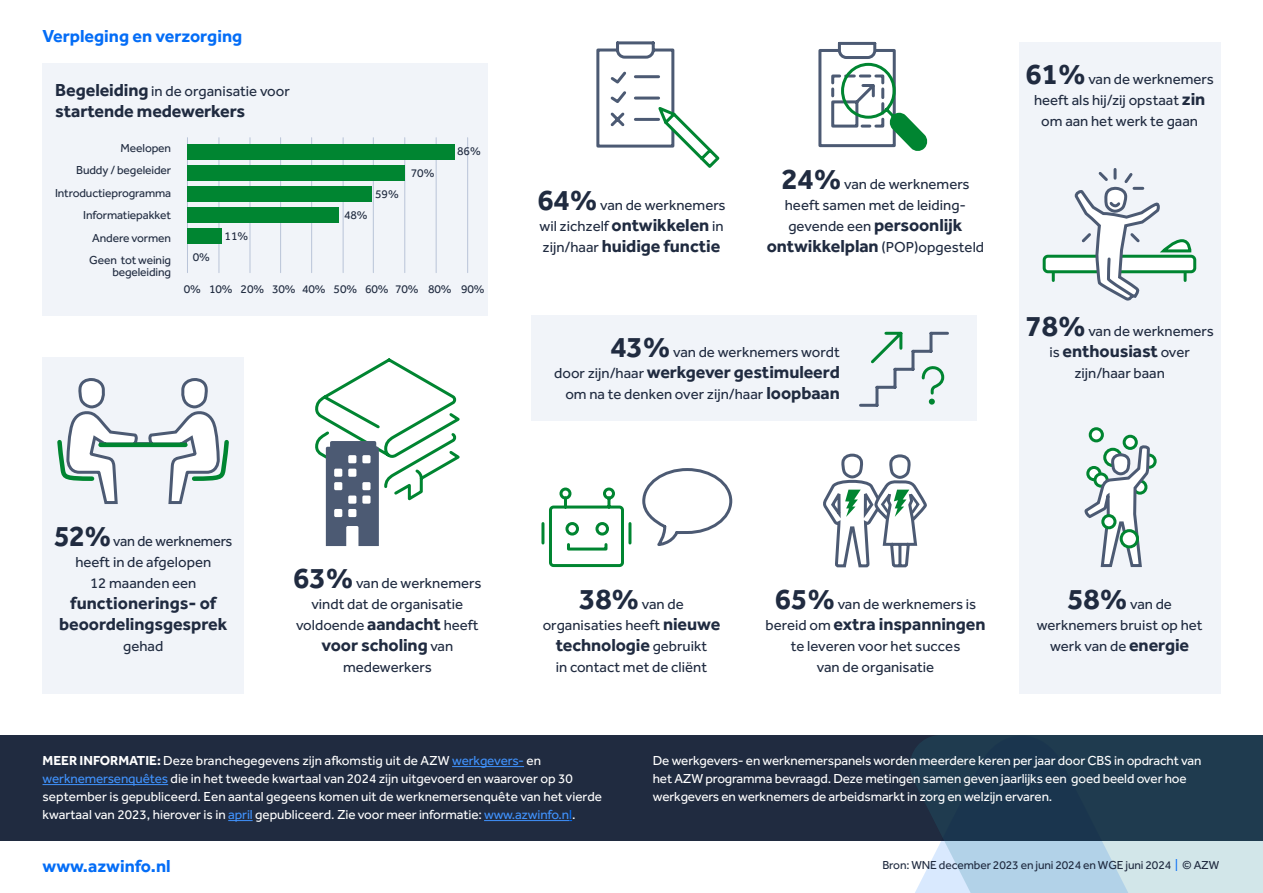
<style>
.page{position:relative;width:1263px;height:893px;background:#fff}
.page>*{position:absolute;margin:0;border:0;box-sizing:border-box;transform-origin:0 0}
.BODY_10pt{font:700 18px "Effra";letter-spacing:-.005em;color:#202b40}
.t1{font:700 18px "Effra";color:#046df6}
.BODY_10pt-2{font:15px/21px "Effra";color:#202b40;text-align:center}
.t2{font:13.5px/18px "Effra";letter-spacing:-.01em;color:#fff}
.Bijschrift{font:12px/12px "Effra";letter-spacing:-.01em;color:#202b40;text-align:right}
.s1{font-weight:700;font-size:18px}
.s2{font-weight:700;font-size:30px}
.s3{font-weight:400;font-size:15px}
.s4{font-weight:700}
.s5{color:#4092fc}
.s6{color:#046df6}
</style>
<div class="page">
<div style="left:0;top:735px;width:1263px;height:105px;background:#202b40"></div>
<svg style="left:937px;top:735px;width:326px;height:158px;fill:#1f3b4f"></svg>
<svg style="left:847px;top:736px;width:349px;height:157px;fill:#1f3b4f"></svg>
<hr style="left:452px;top:766px;width:72px;height:1px;background:#4092fc">
<hr style="left:43px;top:784px;width:125px;height:1px;background:#4092fc">
<svg style="left:228px;top:820px;width:25px;height:1px"></svg>
<hr style="left:484px;top:820px;width:85px;height:1px;background:#4092fc">
<div style="left:43px;top:357px;width:201px;height:336px;background:#f1f4f9"></div>
<div style="left:43px;top:63px;width:445px;height:252px;background:#f1f4f9"></div>
<svg style="left:57px;top:378px;width:172px;height:126px"></svg>
<hr style="left:101px;top:443px;width:84px;height:4px;background:#008531">
<hr style="left:187px;top:138px;width:1px;height:135px;background:#b9c4d8">
<hr style="left:219px;top:138px;width:1px;height:135px;background:#b9c4d8">
<hr style="left:250px;top:138px;width:1px;height:135px;background:#b9c4d8">
<hr style="left:280px;top:138px;width:1px;height:135px;background:#b9c4d8">
<hr style="left:311px;top:138px;width:1px;height:135px;background:#b9c4d8">
<hr style="left:343px;top:138px;width:1px;height:135px;background:#b9c4d8">
<hr style="left:373px;top:138px;width:1px;height:135px;background:#b9c4d8">
<hr style="left:404px;top:138px;width:1px;height:135px;background:#b9c4d8">
<hr style="left:436px;top:138px;width:1px;height:135px;background:#b9c4d8">
<hr style="left:467px;top:138px;width:1px;height:135px;background:#b9c4d8">
<div style="left:187px;top:228px;width:34px;height:15px;background:#008531"></div>
<div style="left:187px;top:207px;width:152px;height:15px;background:#008531"></div>
<div style="left:187px;top:186px;width:184px;height:15px;background:#008531"></div>
<div style="left:187px;top:165px;width:218px;height:15px;background:#008531"></div>
<div style="left:187px;top:144px;width:267px;height:15px;background:#008531"></div>
<div style="left:531px;top:315px;width:445px;height:105px;background:#f1f4f9"></div>
<svg style="left:921px;top:366px;width:24px;height:39px"></svg>
<hr style="left:931px;top:332px;width:16px;height:3px;background:#4c5a73">
<hr style="left:929px;top:333px;width:3px;height:18px;background:#4c5a73">
<hr style="left:913px;top:350px;width:18px;height:3px;background:#4c5a73">
<hr style="left:911px;top:351px;width:3px;height:18px;background:#4c5a73">
<hr style="left:895px;top:368px;width:18px;height:3px;background:#4c5a73">
<hr style="left:893px;top:369px;width:3px;height:18px;background:#4c5a73">
<hr style="left:877px;top:386px;width:18px;height:3px;background:#4c5a73">
<hr style="left:860px;top:404px;width:17px;height:3px;background:#4c5a73">
<hr style="left:875px;top:387px;width:3px;height:18px;background:#4c5a73">
<svg style="left:871px;top:331px;width:32px;height:33px"></svg>
<svg style="left:596px;top:41px;width:124px;height:127px"></svg>
<svg style="left:818px;top:41px;width:110px;height:110px"></svg>
<div style="left:1019px;top:42px;width:201px;height:651px;background:#f1f4f9"></div>
<svg style="left:315px;top:358px;width:145px;height:188px"></svg>
<svg style="left:824px;top:453px;width:103px;height:115px"></svg>
<svg style="left:541px;top:487px;width:91px;height:81px"></svg>
<svg style="left:642px;top:468px;width:91px;height:78px"></svg>
<svg style="left:1052px;top:273px;width:3px;height:7px"></svg>
<div style="left:1044px;top:256px;width:151px;height:16px;background:#fff;border-radius:4px"></div>
<div style="left:1043px;top:255px;width:153px;height:18px;border:3px solid #008531;border-radius:4px"></div>
<svg style="left:1075px;top:169px;width:118px;height:132px"></svg>
<svg style="left:1143px;top:455px;width:12px;height:12px"></svg>
<div style="left:1141px;top:454px;width:16px;height:15px;border:3px solid #008531;border-radius:50%"></div>
<svg style="left:1084px;top:446px;width:67px;height:121px"></svg>
<div style="left:1121px;top:531px;width:16px;height:16px;background:#fff;border-radius:50%"></div>
<div style="left:1120px;top:529px;width:19px;height:19px;border:3px solid #008531;border-radius:50%"></div>
<div style="left:1103px;top:516px;width:12px;height:12px;background:#fff;border-radius:50%"></div>
<div style="left:1101px;top:514px;width:15px;height:15px;border:3px solid #008531;border-radius:50%"></div>
<div style="left:1124px;top:436px;width:12px;height:12px;background:#fff;border-radius:50%"></div>
<div style="left:1123px;top:435px;width:15px;height:15px;border:3px solid #008531;border-radius:50%"></div>
<div style="left:1090px;top:429px;width:12px;height:12px;background:#fff;border-radius:50%"></div>
<div style="left:1089px;top:427px;width:15px;height:15px;border:3px solid #008531;border-radius:50%"></div>
<h3 class="t1" style="left:43px;top:25px;width:201px">Verpleging en verzorging</h3>
<p class="BODY_10pt-2" style="left:55px;top:80px;width:236px"><span class="s1">Begeleiding</span> in de organisatie voor</p>
<p class="BODY_10pt" style="left:55px;top:100px;width:191px">startende medewerkers</p>
<p class="Bijschrift" style="left:121px;top:141px;width:52px">Meelopen</p>
<p class="Bijschrift" style="left:76px;top:164px;width:97px">Buddy / begeleider</p>
<p class="Bijschrift" style="left:55px;top:186px;width:118px">Introductieprogramma</p>
<p class="Bijschrift" style="left:83px;top:209px;width:89px">Informatiepakket</p>
<p class="Bijschrift" style="left:92px;top:231px;width:80px">Andere vormen</p>
<p class="Bijschrift" style="left:89px;top:254px;width:83px">Geen tot weinig begeleiding</p>
<p class="Bijschrift" style="left:193px;top:251px;width:19px">0%</p>
<p class="Bijschrift" style="left:184px;top:283px;width:302px">0% 10% 20% 30% 40% 50% 60% 70% 80% 90%</p>
<p class="Bijschrift" style="left:457px;top:145px;width:25px">86%</p>
<p class="Bijschrift" style="left:411px;top:166px;width:25px">70%</p>
<p class="Bijschrift" style="left:375px;top:188px;width:25px">59%</p>
<p class="Bijschrift" style="left:344px;top:209px;width:25px">48%</p>
<p class="Bijschrift" style="left:225px;top:230px;width:25px">11%</p>
<p class="BODY_10pt-2" style="left:54px;top:530px;width:180px"><span class="s2">52%</span> van de werknemers heeft in de afgelopen<br>12 maanden een</p>
<p class="BODY_10pt" style="left:70px;top:592px;width:148px">functionerings- of</p>
<p class="BODY_10pt" style="left:59px;top:613px;width:170px">beoordelingsgesprek</p>
<p class="BODY_10pt-2" style="left:123px;top:635px;width:42px">gehad</p>
<p class="BODY_10pt-2" style="left:293px;top:572px;width:190px"><span class="s2">63%</span> van de werknemers vindt dat de organisatie voldoende <span class="s1">aandacht</span> heeft</p>
<p class="BODY_10pt" style="left:321px;top:634px;width:133px">voor scholing <span class="s3">van</span></p>
<p class="BODY_10pt-2" style="left:343px;top:656px;width:90px">medewerkers</p>
<p class="BODY_10pt-2" style="left:537px;top:194px;width:190px;text-align:left"><span class="s2">64%</span> van de werknemers wil zichzelf <span class="s1">ontwikkelen</span> in</p>
<p class="BODY_10pt" style="left:542px;top:235px;width:179px"><span class="s3">zijn/haar</span> huidige functie</p>
<p class="BODY_10pt-2" style="left:781px;top:173px;width:190px;text-align:left"><span class="s2">24%</span> van de werknemers heeft samen met de leiding-</p>
<p class="BODY_10pt" style="left:788px;top:214px;width:176px"><span class="s3">gevende een</span> persoonlijk</p>
<p class="BODY_10pt-2" style="left:767px;top:236px;width:219px"><span class="s1">ontwikkelplan</span> (POP)opgesteld</p>
<p class="BODY_10pt-2" style="left:610px;top:341px;width:231px"><span class="s2">43%</span> van de werknemers wordt</p>
<p class="BODY_10pt" style="left:554px;top:361px;width:287px"><span class="s3">door zijn/haar</span> werkgever gestimuleerd</p>
<p class="BODY_10pt-2" style="left:565px;top:383px;width:276px">om na te denken over zijn/haar <span class="s1">loopbaan</span></p>
<p class="BODY_10pt-2" style="left:1025px;top:68px;width:190px"><span class="s2">61%</span> van de werknemers heeft als hij/zij opstaat <span class="s1">zin </span>om aan het werk te gaan</p>
<p class="BODY_10pt-2" style="left:1025px;top:320px;width:190px"><span class="s2">78%</span> van de werknemers</p>
<p class="BODY_10pt" style="left:1049px;top:340px;width:142px"><span class="s3">is</span> enthousiast <span class="s3">over</span></p>
<p class="BODY_10pt-2" style="left:1074px;top:362px;width:92px">zijn/haar baan</p>
<p class="BODY_10pt-2" style="left:543px;top:593px;width:179px"><span class="s2">38%</span> van de organisaties heeft <span class="s1">nieuwe</span></p>
<p class="BODY_10pt" style="left:556px;top:634px;width:153px">technologie <span class="s3">gebruikt</span></p>
<p class="BODY_10pt-2" style="left:556px;top:656px;width:153px">in contact met de cliënt</p>
<p class="BODY_10pt-2" style="left:775px;top:593px;width:203px"><span class="s2">65%</span> van de werknemers is</p>
<p class="BODY_10pt" style="left:765px;top:613px;width:222px"><span class="s3">bereid om</span> extra inspanningen</p>
<p class="BODY_10pt-2" style="left:791px;top:635px;width:171px">te leveren voor het succes van de organisatie</p>
<p class="BODY_10pt-2" style="left:1037px;top:593px;width:167px"><span class="s2">58%</span> van de werknemers bruist op het werk van de <span class="s1">energie</span></p>
<p class="t2" style="left:43px;top:751px;width:561px"><span class="s4">MEER INFORMATIE:</span> Deze branchegegevens zijn afkomstig uit de AZW <span class="s5">werkgevers-</span> en <span class="s5">werknemersenquêtes</span> die in het tweede kwartaal van 2024 zijn uitgevoerd en waarover op 30 september is gepubliceerd. Een aantal gegeens komen uit de werknemersenquête van het vierde kwartaal van 2023, hierover is in <span class="s5">april</span> gepubliceerd. Zie voor meer informatie: <span class="s5">www.azwinfo.n</span><span class="s6">l</span>.</p>
<p class="t2" style="left:653px;top:751px;width:550px">De werkgevers- en werknemerspanels worden meerdere keren per jaar door CBS in opdracht van het AZW programma bevraagd. Deze metingen samen geven jaarlijks een goed beeld over hoe werkgevers en werknemers de arbeidsmarkt in zorg en welzijn ervaren.</p>
<p class="t1" style="left:43px;top:855px;width:130px">www.azwinfo.nl</p>
<p class="Bijschrift" style="left:882px;top:859px;width:339px">Bron: WNE december 2023 en juni 2024 en WGE juni 2024 <span class="s6">|</span> © AZW</p>
</div>
